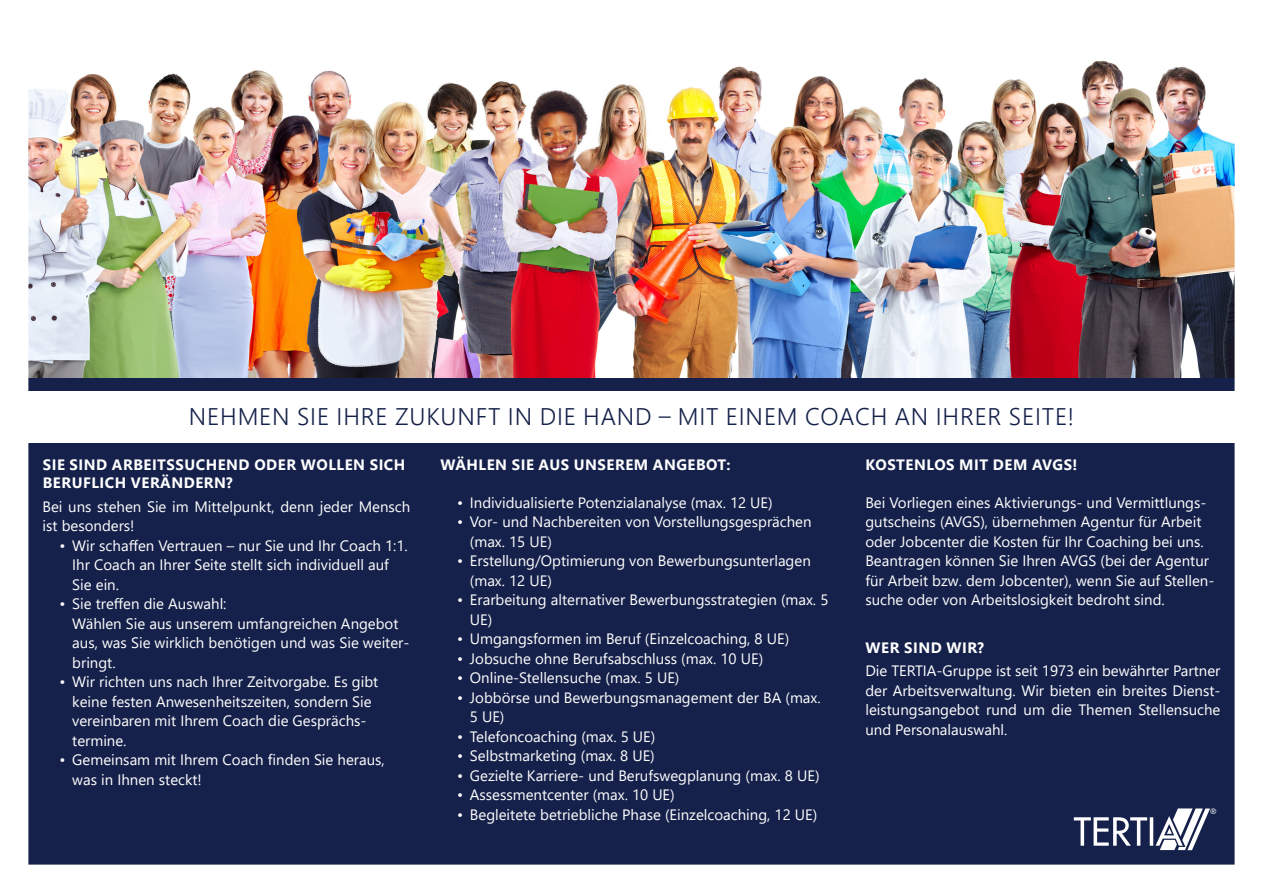
<style>
.page{position:relative;width:1263px;height:893px;background:#fff}
.page>*{position:absolute;margin:0;border:0;box-sizing:border-box;transform-origin:0 0}
.Headline_Blau{font:300 24px "Segoe UI";letter-spacing:.035em;color:#15214a}
.Headline_Column{font:15px/19.5px "Segoe UI";color:#fff}
.Fließtext{font:15px/19.5px "Segoe UI";color:#fff}
.Headline_Column-2{font:700 15px/18px "Segoe UI";letter-spacing:.035em;color:#fff}
.Fließtext-2{font:700 15px "Segoe UI";letter-spacing:.035em;color:#fff}
.t1{font:7.2px "Fujiyama 2 Plain";color:#fff}
</style>
<div class="page">
<img style="left:28px;top:60px;width:1207px;height:805px">
<p class="Headline_Blau" style="left:189px;top:398px;width:887px">NEHMEN SIE IHRE ZUKUNFT IN DIE HAND – MIT EINEM COACH AN IHRER SEITE!</p>
<p class="Headline_Column-2" style="left:43px;top:456px;width:364px">SIE SIND ARBEITSSUCHEND ODER WOLLEN SICH<br>BERUFLICH VERÄNDERN?</p>
<p class="Fließtext" style="left:43px;top:497px;width:369px">Bei uns stehen Sie im Mittelpunkt, denn jeder Mensch ist besonders!</p>
<p class="Headline_Column" style="left:72px;top:536px;width:337px;text-indent:-13px">• Wir schaffen Vertrauen – nur Sie und Ihr Coach 1:1.<br>Ihr Coach an Ihrer Seite stellt sich individuell auf<br>Sie ein.</p>
<p class="Headline_Column" style="left:72px;top:594px;width:339px;text-indent:-13px">• Sie treffen die Auswahl:<br>Wählen Sie aus unserem umfangreichen Angebot aus, was Sie wirklich benötigen und was Sie weiter&shy;bringt.</p>
<p class="Headline_Column" style="left:72px;top:672px;width:307px;text-indent:-13px">• Wir richten uns nach Ihrer Zeitvorgabe. Es gibt keine festen Anwesenheitszeiten, sondern Sie vereinbaren mit Ihrem Coach die Gesprächs&shy;termine.</p>
<p class="Headline_Column" style="left:72px;top:750px;width:314px;text-indent:-13px">• Gemeinsam mit Ihrem Coach finden Sie heraus, was in Ihnen steckt!</p>
<p class="Headline_Column-2" style="left:440px;top:456px;width:292px">WÄHLEN SIE AUS UNSEREM ANGEBOT:</p>
<p class="Headline_Column" style="left:457px;top:492px;width:317px">• Individualisierte Potenzialanalyse (max. 12 UE)</p>
<p class="Headline_Column" style="left:470px;top:512px;width:343px;text-indent:-13px">• Vor- und Nachbereiten von Vorstellungsgesprächen (max. 15 UE)</p>
<p class="Headline_Column" style="left:470px;top:551px;width:342px;text-indent:-13px">• Erstellung/Optimierung von Bewerbungsunterlagen (max. 12 UE)</p>
<p class="Headline_Column" style="left:470px;top:590px;width:360px;text-indent:-13px">• Erarbeitung alternativer Bewerbungsstrategien (max. 5<br>UE)</p>
<p class="Headline_Column" style="left:457px;top:629px;width:334px">• Umgangsformen im Beruf (Einzelcoaching, 8 UE)</p>
<p class="Headline_Column" style="left:457px;top:648px;width:308px">• Jobsuche ohne Berufsabschluss (max. 10 UE)</p>
<p class="Headline_Column" style="left:457px;top:668px;width:224px">• Online-Stellensuche (max. 5 UE)</p>
<p class="Headline_Column" style="left:470px;top:687px;width:352px;text-indent:-13px">• Jobbörse und Bewerbungsmanagement der BA (max.<br>5 UE)</p>
<p class="Headline_Column" style="left:457px;top:726px;width:200px">• Telefoncoaching (max. 5 UE)</p>
<p class="Headline_Column" style="left:457px;top:746px;width:199px">• Selbstmarketing (max. 8 UE)</p>
<p class="Headline_Column" style="left:457px;top:765px;width:364px">• Gezielte Karriere- und Berufswegplanung (max. 8 UE)</p>
<p class="Headline_Column" style="left:457px;top:785px;width:219px">• Assessmentcenter (max. 10 UE)</p>
<p class="Headline_Column" style="left:457px;top:804px;width:362px">• Begleitete betriebliche Phase (Einzelcoaching, 12 UE)</p>
<p class="Headline_Column-2" style="left:866px;top:456px;width:213px">KOSTENLOS MIT DEM AVGS!</p>
<p class="Headline_Column" style="left:865px;top:492px;width:350px">Bei Vorliegen eines Aktivierungs- und Vermittlungs&shy;gutscheins (AVGS), übernehmen Agentur für Arbeit oder Jobcenter die Kosten für Ihr Coaching bei uns.<br>Beantragen können Sie Ihren AVGS (bei der Agentur für Arbeit bzw. dem Jobcenter), wenn Sie auf Stellen&shy;suche oder von Arbeitslosigkeit bedroht sind.</p>
<p class="Fließtext-2" style="left:866px;top:635px;width:120px">WER SIND WIR?</p>
<p class="Fließtext" style="left:865px;top:661px;width:357px;text-align:justify">Die TERTIA-Gruppe ist seit 1973 ein bewährter Partner der Arbeitsverwaltung. Wir bieten ein breites Dienst&shy;leistungsangebot rund um die Themen Stellensuche und Personalauswahl.</p>
<p class="t1" style="left:1210px;top:807px;width:7px">®</p>
</div>
